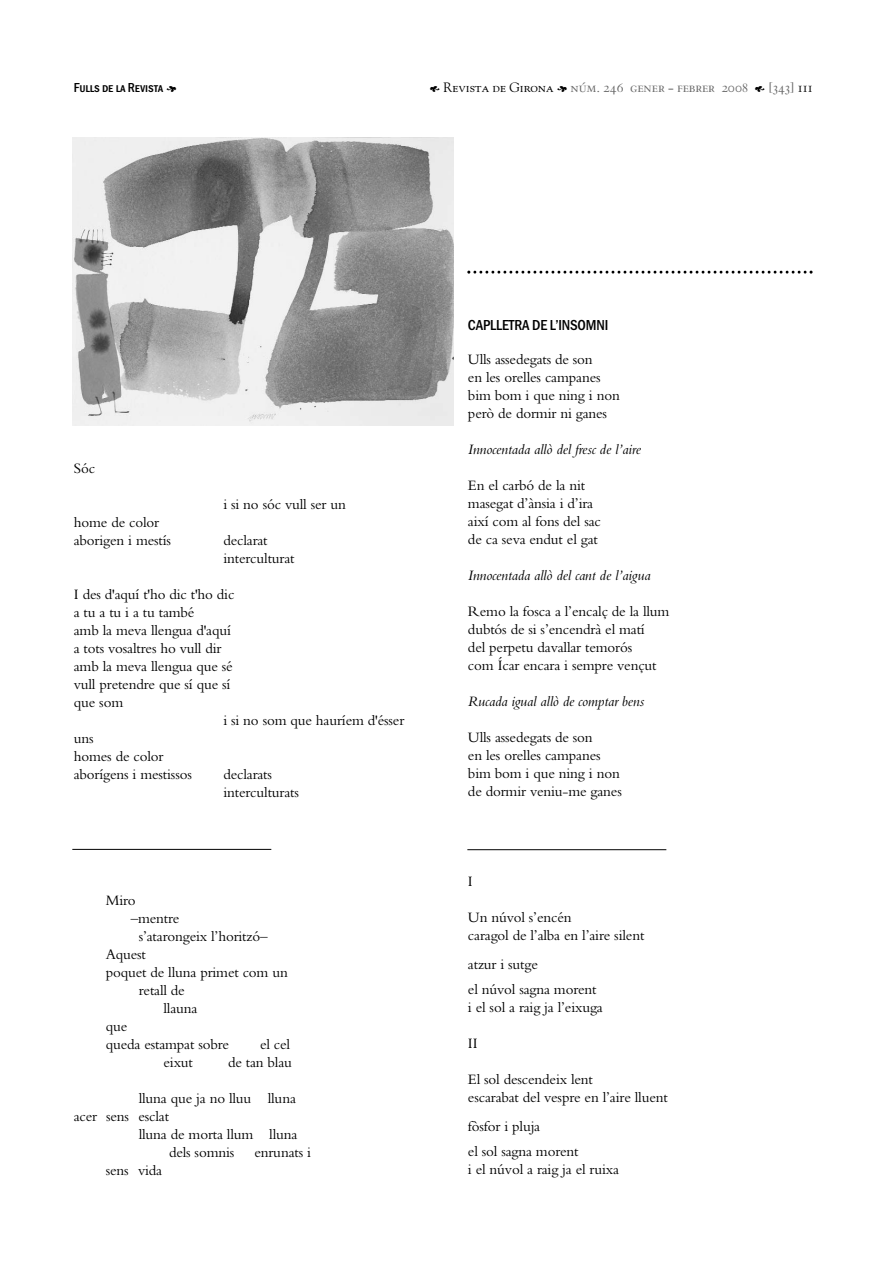
<style>
.page{position:relative;width:893px;height:1263px;background:#fff}
.page>*{position:absolute;margin:0;border:0;box-sizing:border-box;transform-origin:0 0}
.t1{font:15px/18px "Bembo";letter-spacing:-.01em;color:#000}
.t2{font:italic 15px "Bembo";letter-spacing:-.01em;color:#000}
.t3{font:700 15px "Franklin Gothic Cond";letter-spacing:-.01em;color:#000}
.t4{font:13.5px "Bergamo Sm Caps";color:#666}
.t5{font:700 13.5px "Franklin Gothic Cond Sm Caps";letter-spacing:-.01em;color:#000}
.s1{font-family:"Botanical";font-weight:400}
.s2{font-family:"Botanical";color:#000}
.s3{font-family:"Goudy SC";color:#000}
.s4{font-family:"Goudy SC"}
.s5{color:#000}
</style>
<div class="page">
<svg style="left:467px;top:271px;width:345px;height:3px"></svg>
<img style="left:72px;top:138px;width:381px;height:287px">
<hr style="left:72px;top:849px;width:199px;height:1px;background:#000">
<hr style="left:467px;top:849px;width:199px;height:1px;background:#000">
<p class="t5" style="left:74px;top:80px;width:104px">Fulls de la Revista <span class="s1">F</span></p>
<p class="t4" style="left:430px;top:80px;width:384px"><span class="s2">E</span> <span class="s3">Revista de Girona</span> <span class="s2">F</span> <span class="s4">n</span>úm. 246 gener - febrer 2008 <span class="s2">E</span> [343] <span class="s5">111</span></p>
<p class="t1" style="left:74px;top:461px;width:23px">Sóc</p>
<p class="t1" style="left:223px;top:497px;width:124px">i si no sóc vull ser un</p>
<p class="t1" style="left:74px;top:515px;width:99px">home de color aborigen i mestís</p>
<p class="t1" style="left:223px;top:533px;width:73px">declarat interculturat</p>
<p class="t1" style="left:74px;top:587px;width:162px">I des d'aquí t'ho dic t'ho dic</p>
<p class="t1" style="left:74px;top:605px;width:122px">a tu a tu i a tu també</p>
<p class="t1" style="left:74px;top:623px;width:159px">amb la meva llengua d'aquí</p>
<p class="t1" style="left:74px;top:641px;width:149px">a tots vosaltres ho vull dir</p>
<p class="t1" style="left:74px;top:659px;width:160px">amb la meva llengua que sé</p>
<p class="t1" style="left:74px;top:677px;width:158px">vull pretendre que sí que sí</p>
<p class="t1" style="left:74px;top:695px;width:51px">que som</p>
<p class="t1" style="left:223px;top:713px;width:182px">i si no som que hauríem d'ésser</p>
<p class="t1" style="left:74px;top:731px;width:21px">uns</p>
<p class="t1" style="left:74px;top:749px;width:91px">homes de color</p>
<p class="t1" style="left:74px;top:767px;width:120px">aborígens i mestissos</p>
<p class="t1" style="left:223px;top:767px;width:77px">declarats interculturats</p>
<p class="t1" style="left:106px;top:893px;width:32px">Miro</p>
<p class="t1" style="left:131px;top:911px;width:50px">–mentre</p>
<p class="t1" style="left:139px;top:929px;width:130px">s’atarongeix l’horitzó–</p>
<p class="t1" style="left:106px;top:947px;width:42px">Aquest</p>
<p class="t1" style="left:106px;top:965px;width:184px">poquet de lluna primet com un</p>
<p class="t1" style="left:139px;top:983px;width:48px">retall de</p>
<p class="t1" style="left:163px;top:1001px;width:35px">llauna</p>
<p class="t1" style="left:106px;top:1019px;width:23px">que</p>
<p class="t1" style="left:106px;top:1037px;width:125px">queda estampat sobre</p>
<p class="t1" style="left:260px;top:1037px;width:32px">el cel</p>
<p class="t1" style="left:163px;top:1055px;width:31px">eixut</p>
<p class="t1" style="left:228px;top:1055px;width:65px">de tan blau</p>
<p class="t1" style="left:139px;top:1091px;width:159px">lluna que ja no lluu lluna</p>
<p class="t1" style="left:74px;top:1109px;width:97px">acer sens esclat</p>
<p class="t1" style="left:139px;top:1127px;width:160px">lluna de morta llum lluna</p>
<p class="t1" style="left:169px;top:1145px;width:67px">dels somnis</p>
<p class="t1" style="left:254px;top:1145px;width:58px">enrunats i</p>
<p class="t1" style="left:106px;top:1163px;width:58px">sens vida</p>
<p class="t3" style="left:468px;top:319px;width:142px">CAPLLETRA DE L’INSOMNI</p>
<p class="t1" style="left:468px;top:352px;width:153px">Ulls assedegats de son<br>en les orelles campanes bim bom i que ning i non però de dormir ni ganes</p>
<p class="t2" style="left:468px;top:444px;width:174px">Innocentada allò del fresc de l’aire</p>
<p class="t1" style="left:468px;top:478px;width:134px">En el carbó de la nit masegat d’ànsia i d’ira així com al fons del sac de ca seva endut el gat</p>
<p class="t2" style="left:468px;top:570px;width:184px">Innocentada allò del cant de l’aigua</p>
<p class="t1" style="left:468px;top:604px;width:203px">Remo la fosca a l’encalç de la llum dubtós de si s’encendrà el matí<br>del perpetu davallar temorós<br>com Ícar encara i sempre vençut</p>
<p class="t2" style="left:468px;top:696px;width:178px">Rucada igual allò de comptar bens</p>
<p class="t1" style="left:468px;top:730px;width:155px">Ulls assedegats de son<br>en les orelles campanes bim bom i que ning i non de dormir veniu-me ganes</p>
<p class="t1" style="left:468px;top:874px;width:6px">I</p>
<p class="t1" style="left:468px;top:910px;width:178px">Un núvol s’encén<br>caragol de l’alba en l’aire silent</p>
<p class="t1" style="left:468px;top:952px;width:130px;line-height:25.5px">atzur i sutge<br>el núvol sagna morent</p>
<p class="t1" style="left:468px;top:1000px;width:136px">i el sol a raig ja l’eixuga</p>
<p class="t1" style="left:468px;top:1036px;width:11px">II</p>
<p class="t1" style="left:468px;top:1072px;width:201px">El sol descendeix lent<br>escarabat del vespre en l’aire lluent</p>
<p class="t1" style="left:468px;top:1114px;width:112px;line-height:25.5px">fòsfor i pluja<br>el sol sagna morent</p>
<p class="t1" style="left:468px;top:1162px;width:153px">i el núvol a raig ja el ruixa</p>
</div>
